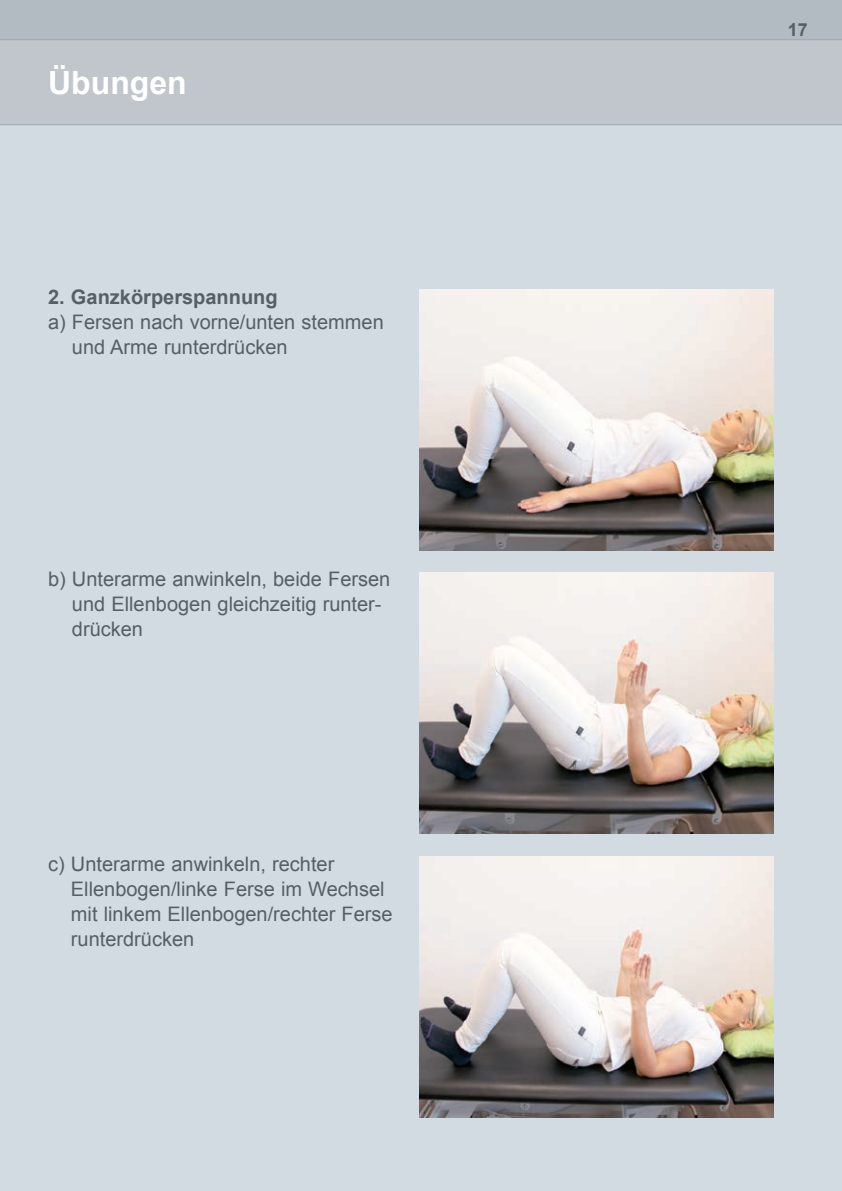
<style>
.page{position:relative;width:842px;height:1191px;background:#d2dbe2}
.page>*{position:absolute;margin:0;border:0;box-sizing:border-box;transform-origin:0 0}
.t1{font:700 32px "Arial";color:#fff}
.t2{font:20px/25px "Arial";color:#555f64}
.t3{font:700 20px "Arial";color:#555f64}
.t4{font:700 18px "Arial";color:#555f64}
</style>
<div class="page">
<div style="left:0;top:40px;width:842px;height:85px;background:#c0c6cb"></div>
<div style="left:0;top:0;width:842px;height:40px;background:#b2bbc2"></div>
<hr style="left:0;top:39px;width:842px;height:1px;background:#9da9b0">
<hr style="left:0;top:124px;width:842px;height:1px;background:#9da9b0">
<img style="left:420px;top:289px;width:354px;height:261px">
<img style="left:420px;top:856px;width:354px;height:261px">
<img style="left:420px;top:572px;width:354px;height:261px">
<h1 class="t1" style="left:48px;top:65px;width:140px">Übungen</h1>
<p class="t3" style="left:48px;top:286px;width:231px">2. Ganzkörperspannung</p>
<p class="t2" style="left:72px;top:309px;width:313px;text-indent:-24px">a) Fersen nach vorne/unten stemmen und Arme runterdrücken</p>
<p class="t2" style="left:72px;top:566px;width:320px;text-indent:-24px">b) Unterarme anwinkeln, beide Fersen und Ellenbogen gleichzeitig runter&shy;drücken</p>
<p class="t2" style="left:71px;top:851px;width:323px;text-indent:-23px">c) Unterarme anwinkeln, rechter<br>Ellenbogen/linke Ferse im Wechsel mit linkem Ellenbogen/rechter Ferse runterdrücken</p>
<p class="t4" style="left:788px;top:19px;width:22px">17</p>
</div>
